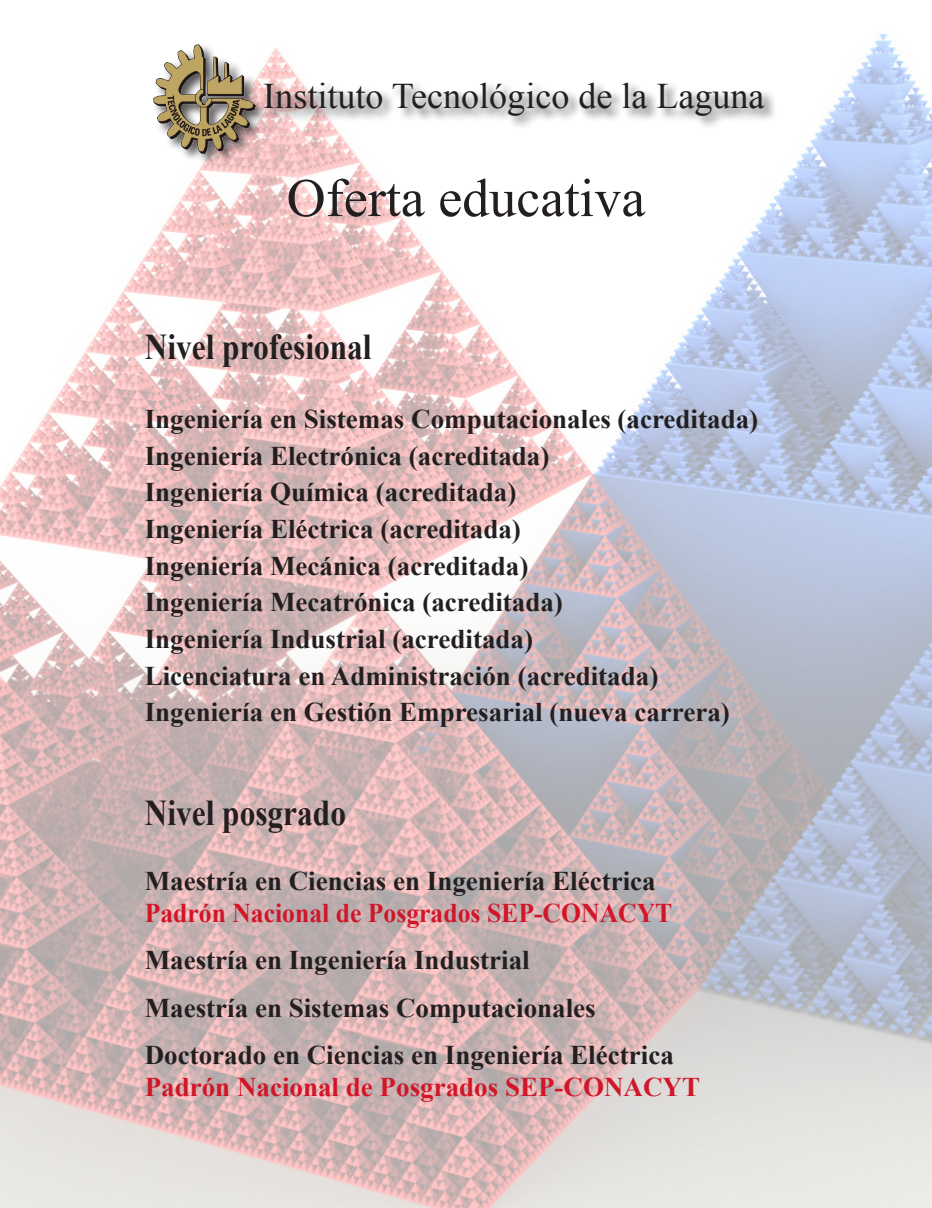
<style>
.page{position:relative;width:932px;height:1208px;background:#fff}
.page>*{position:absolute;margin:0;border:0;box-sizing:border-box;transform-origin:0 0}
.LISTA_DE_LIBROS{font:54px "Times New Roman";color:#231f20}
.LISTA_DE_LIBROS-2{font:700 36.3px "Times New Roman";color:#231f20;scale:.86 1}
.LISTA_DE_LIBROS-3{font:36px "Times New Roman";color:#231f20}
.LISTA_DE_LIBROS-4{font:700 27px "Times New Roman";color:#231f20}
.LISTA_DE_LIBROS-5{font:700 27px "Times New Roman";color:#d11629;scale:.95 1}
.LISTA_DE_LIBROS-6{font:700 27px "Times New Roman";color:#d11629}
</style>
<div class="page">
<img style="left:0;top:33px;width:931px;height:1175px">
<div style="left:263px;top:81px;width:514px;height:48px;background:#231f20;opacity:.75"></div>
<div style="left:152px;top:43px;width:117px;height:124px;background:#231f20;opacity:.75"></div>
<img style="left:154px;top:45px;width:102px;height:108px">
<p class="LISTA_DE_LIBROS-3" style="left:263px;top:72px;width:502px">Instituto Tecnológico de la Laguna</p>
<p class="LISTA_DE_LIBROS" style="left:286px;top:162px;width:360px">Oferta educativa</p>
<p class="LISTA_DE_LIBROS-2" style="left:145px;top:322px;width:265px">Nivel profesional</p>
<p class="LISTA_DE_LIBROS-4" style="left:145px;top:400px;width:614px">Ingeniería en Sistemas Computacionales (acreditada)</p>
<p class="LISTA_DE_LIBROS-4" style="left:145px;top:437px;width:406px">Ingeniería Electrónica (acreditada)</p>
<p class="LISTA_DE_LIBROS-4" style="left:145px;top:473px;width:373px">Ingeniería Química (acreditada)</p>
<p class="LISTA_DE_LIBROS-4" style="left:145px;top:510px;width:377px">Ingeniería Eléctrica (acreditada)</p>
<p class="LISTA_DE_LIBROS-4" style="left:145px;top:547px;width:385px">Ingeniería Mecánica (acreditada)</p>
<p class="LISTA_DE_LIBROS-4" style="left:145px;top:583px;width:419px">Ingeniería Mecatrónica (acreditada)</p>
<p class="LISTA_DE_LIBROS-4" style="left:145px;top:620px;width:390px">Ingeniería Industrial (acreditada)</p>
<p class="LISTA_DE_LIBROS-4" style="left:145px;top:657px;width:515px">Licenciatura en Administración (acreditada)</p>
<p class="LISTA_DE_LIBROS-4" style="left:145px;top:693px;width:586px">Ingeniería en Gestión Empresarial (nueva carrera)</p>
<p class="LISTA_DE_LIBROS-2" style="left:145px;top:787px;width:235px">Nivel posgrado</p>
<p class="LISTA_DE_LIBROS-4" style="left:145px;top:861px;width:512px">Maestría en Ciencias en Ingeniería Eléctrica</p>
<p class="LISTA_DE_LIBROS-5" style="left:145px;top:894px;width:557px">Padrón Nacional de Posgrados SEP-CONACYT</p>
<p class="LISTA_DE_LIBROS-4" style="left:145px;top:941px;width:386px">Maestría en Ingeniería Industrial</p>
<p class="LISTA_DE_LIBROS-4" style="left:145px;top:988px;width:452px">Maestría en Sistemas Computacionales</p>
<p class="LISTA_DE_LIBROS-4" style="left:145px;top:1036px;width:530px">Doctorado en Ciencias en Ingeniería Eléctrica</p>
<p class="LISTA_DE_LIBROS-6" style="left:145px;top:1068px;width:557px">Padrón Nacional de Posgrados SEP-CONACYT</p>
</div>
